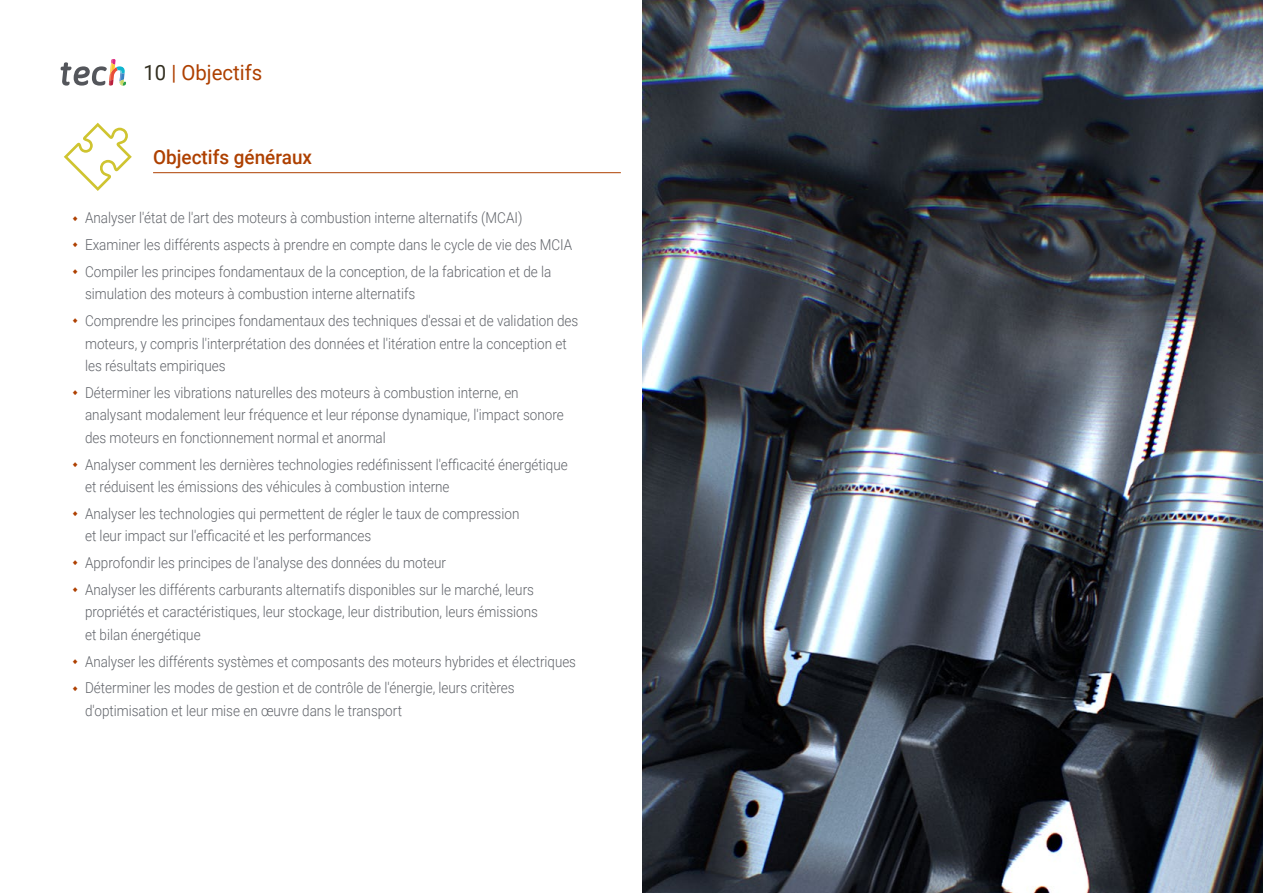
<style>
.page{position:relative;width:1263px;height:893px;background:#fff}
.page>*{position:absolute;margin:0;border:0;box-sizing:border-box;transform-origin:0 0}
.t1{font:21px "Roboto";color:#ae4000}
.t2{font:500 19.5px "Roboto";color:#ae4000}
.t3{font:300 15px/22.5px "Roboto";color:#61646a;scale:.9 1}
.t4{font:300 15px/26.7px "Roboto";color:#61646a;scale:.89 1}
.s1{color:#312e20}
</style>
<div class="page">
<hr style="left:153px;top:172px;width:468px;height:1px;background:#ae4000">
<svg style="left:64px;top:123px;width:68px;height:68px"></svg>
<img style="left:642px;top:0;width:621px;height:893px">
<svg style="left:61px;top:59px;width:65px;height:27px"></svg>
<h1 class="t1" style="left:144px;top:57px;width:120px"><span class="s1">10</span> | Objectifs</h1>
<h2 class="t2" style="left:153px;top:144px;width:160px">Objectifs généraux</h2>
<p class="t3" style="left:85px;top:204px;width:543px;line-height:26.7px">Analyser l'état de l'art des moteurs à combustion interne alternatifs (MCAI)<br>Examiner les différents aspects à prendre en compte dans le cycle de vie des MCIA<br>Compiler les principes fondamentaux de la conception, de la fabrication et de la</p>
<p class="t3" style="left:85px;top:280px;width:550px;line-height:26.7px">simulation des moteurs à combustion interne alternatifs<br>Comprendre les principes fondamentaux des techniques d'essai et de validation des</p>
<p class="t3" style="left:85px;top:331px;width:537px">moteurs, y compris l'interprétation des données et l'itération entre la conception et les résultats empiriques</p>
<p class="t3" style="left:85px;top:381px;width:533px">Déterminer les vibrations naturelles des moteurs à combustion interne, en analysant modalement leur fréquence et leur réponse dynamique, l'impact sonore des moteurs en fonctionnement normal et anormal</p>
<p class="t3" style="left:85px;top:452px;width:538px">Analyser comment les dernières technologies redéfinissent l'efficacité énergétique et réduisent les émissions des véhicules à combustion interne</p>
<p class="t3" style="left:85px;top:502px;width:484px">Analyser les technologies qui permettent de régler le taux de compression et leur impact sur l'efficacité et les performances</p>
<p class="t3" style="left:85px;top:549px;width:500px;line-height:26.7px">Approfondir les principes de l'analyse des données du moteur<br>Analyser les différents carburants alternatifs disponibles sur le marché, leurs</p>
<p class="t3" style="left:85px;top:600px;width:505px">propriétés et caractéristiques, leur stockage, leur distribution, leurs émissions et bilan énergétique</p>
<p class="t4" style="left:85px;top:647px;width:553px">Analyser les différents systèmes et composants des moteurs hybrides et électriques<br>Déterminer les modes de gestion et de contrôle de l'énergie, leurs critères</p>
<p class="t3" style="left:85px;top:699px;width:354px">d'optimisation et leur mise en œuvre dans le transport</p>
</div>
